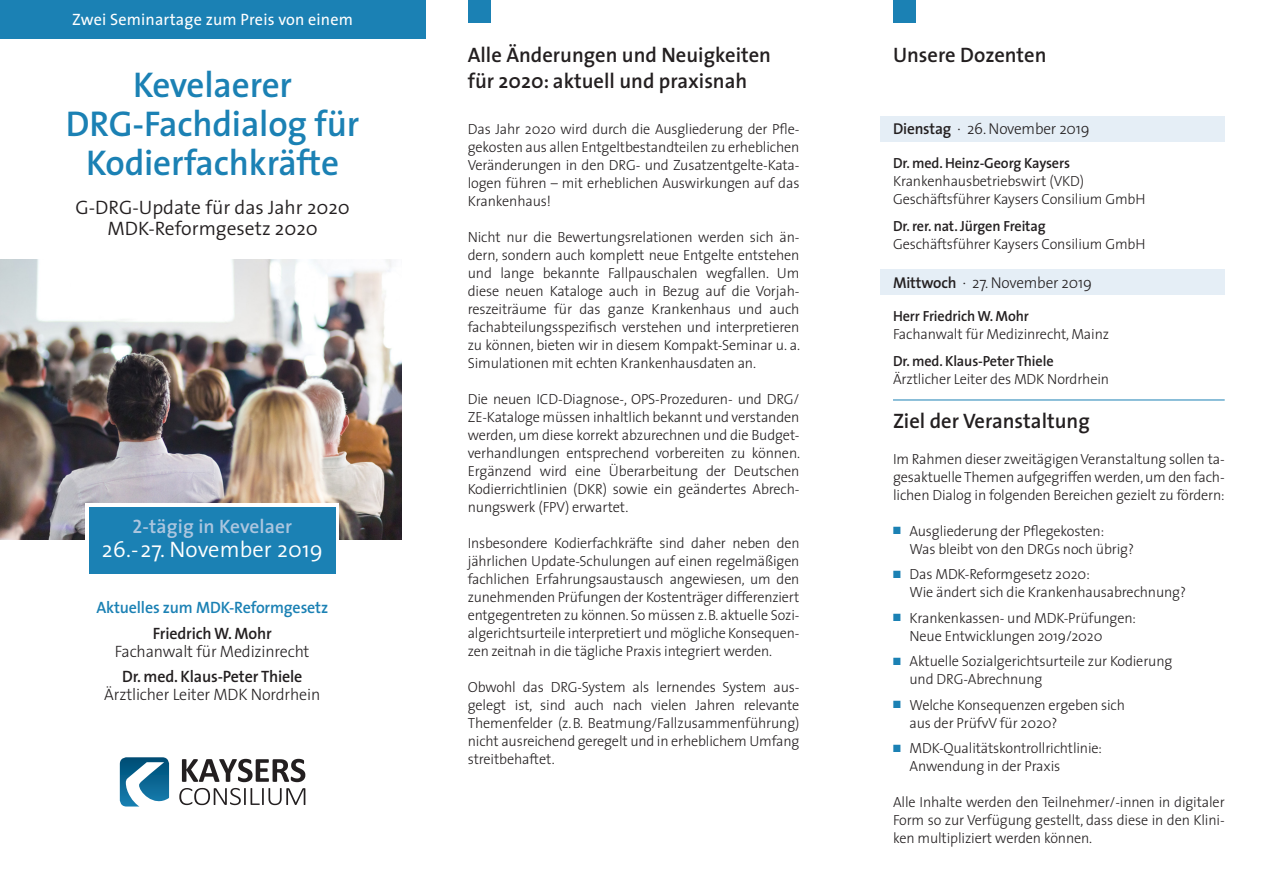
<style>
.page{position:relative;width:1263px;height:893px;background:#fff}
.page>*{position:absolute;margin:0;border:0;box-sizing:border-box;transform-origin:0 0}
.t1{font:600 36px "The Sans";letter-spacing:-.005em;color:#1b81b4}
.t2{font:300 22.5px "The Sans";letter-spacing:.005em;color:#fff}
.t3{font:600 21px/25.5px "The Sans";color:#231f20}
.t4{font:300 19.5px "The Sans";color:#231f20}
.t5{font:600 19.5px "The Sans";letter-spacing:.005em;color:#acc6df}
.t6{font:300 16.5px "The Sans";letter-spacing:-.01em;color:#231f20}
.t7{font:600 16.5px "The Sans";letter-spacing:-.01em;color:#231f20}
.t8{font:16.5px "The Sans";letter-spacing:.01em;color:#fff}
.t9{font:600 16.5px "The Sans";letter-spacing:-.01em;color:#1b81b4}
.t10{font:300 15.75px "The Sans";letter-spacing:-.01em;color:#231f20}
.t11{font:300 14.7px/18px "The Sans";letter-spacing:-.01em;color:#231f20;text-align:justify}
.t12{font:300 14.7px/18px "The Sans";letter-spacing:-.01em;color:#231f20;text-align:justify;scale:.96 1}
.t13{font:600 14.7px "The Sans";letter-spacing:-.01em;color:#231f20}
.s1{font-family:"The Sans Semi Bold Caps";font-weight:400}
.s2{font-weight:600}
.s3{color:#1b81b4}
</style>
<div class="page">
<img style="left:0;top:259px;width:402px;height:281px">
<svg style="left:120px;top:757px;width:49px;height:50px"></svg>
<svg style="left:179px;top:788px;width:126px;height:17px"></svg>
<svg style="left:182px;top:759px;width:123px;height:23px"></svg>
<div style="left:0;top:0;width:425px;height:38px;background:#1b81b4"></div>
<div style="left:85px;top:503px;width:254px;height:68px;background:#fff"></div>
<div style="left:89px;top:507px;width:246px;height:67px;background:#1b81b4"></div>
<div style="left:468px;top:0;width:23px;height:23px;background:#1b81b4"></div>
<div style="left:893px;top:0;width:23px;height:23px;background:#1b81b4"></div>
<div style="left:880px;top:116px;width:345px;height:26px;background:#e5eef6"></div>
<div style="left:880px;top:270px;width:345px;height:25px;background:#e5eef6"></div>
<hr style="left:893px;top:400px;width:332px;height:1px;background:#1b81b4">
<p class="t8" style="left:72px;top:6px;width:282px">Zwei Seminartage zum Preis von einem</p>
<p class="t1" style="left:133px;top:55px;width:160px">Kevelaerer</p>
<p class="t1" style="left:66px;top:94px;width:295px">DRG-Fachdialog für</p>
<p class="t1" style="left:86px;top:133px;width:254px">Kodierfachkräfte</p>
<p class="t4" style="left:75px;top:191px;width:276px">G-DRG-Update für das Jahr 2020</p>
<p class="t4" style="left:107px;top:212px;width:212px">MDK-Reformgesetz 2020</p>
<p class="t5" style="left:133px;top:510px;width:161px"><span class="s1">2</span>-tägig in Kevelaer</p>
<p class="t2" style="left:102px;top:531px;width:222px">26.-27. November 2019</p>
<p class="t9" style="left:96px;top:594px;width:233px">Aktuelles zum MDK-Reformgesetz</p>
<p class="t7" style="left:153px;top:619px;width:121px">Friedrich W. Mohr</p>
<p class="t6" style="left:115px;top:638px;width:196px">Fachanwalt für Medizinrecht</p>
<p class="t7" style="left:122px;top:663px;width:182px">Dr. med. Klaus-Peter Thiele</p>
<p class="t6" style="left:104px;top:681px;width:217px">Ärztlicher Leiter MDK Nordrhein</p>
<p class="t3" style="left:468px;top:42px;width:305px">Alle Änderungen und Neuigkeiten für 2020: aktuell und praxisnah</p>
<p class="t3" style="left:893px;top:42px;width:155px">Unsere Dozenten</p>
<p class="t10" style="left:893px;top:116px;width:198px"><span class="s2">Dienstag</span> · 26. November 2019</p>
<p class="t11" style="left:468px;top:120px;width:333px">Das Jahr 2020 wird durch die Ausgliederung der Pfle&shy;gekosten aus allen Entgeltbestandteilen zu erheblichen Veränderungen in den DRG- und Zusatzentgelte-Kata&shy;logen führen – mit erheblichen Auswirkungen auf das Krankenhaus!</p>
<p class="t11" style="left:468px;top:228px;width:334px">Nicht nur die Bewertungsrelationen werden sich än&shy;dern, sondern auch komplett neue Entgelte entstehen und lange bekannte Fallpauschalen wegfallen. Um diese neuen Kataloge auch in Bezug auf die Vorjah&shy;reszeiträume für das ganze Krankenhaus und auch fachabteilungsspezifisch verstehen und interpretieren zu können, bieten wir in diesem Kompakt-Seminar u. a.<br>Simulationen mit echten Krankenhausdaten an.</p>
<p class="t11" style="left:468px;top:390px;width:334px">Die neuen ICD-Diagnose-, OPS-Prozeduren- und DRG/ ZE-Kataloge müssen inhaltlich bekannt und verstanden werden, um diese korrekt abzurechnen und die Budget&shy;verhandlungen entsprechend vorbereiten zu können.<br>Ergänzend wird eine Überarbeitung der Deutschen Kodierrichtlinien (DKR) sowie ein geändertes Abrech&shy;nungswerk (FPV) erwartet.</p>
<p class="t12" style="left:468px;top:534px;width:347px">Insbesondere Kodierfachkräfte sind daher neben den jährlichen Update-Schulungen auf einen regelmäßigen fachlichen Erfahrungsaustausch angewiesen, um den zunehmenden Prüfungen der Kostenträger differenziert entgegentreten zu können. So müssen z.B. aktuelle Sozi&shy;algerichtsurteile interpretiert und mögliche Konsequen&shy;zen zeitnah in die tägliche Praxis integriert werden.</p>
<p class="t11" style="left:468px;top:678px;width:333px">Obwohl das DRG-System als lernendes System aus&shy;gelegt ist, sind auch nach vielen Jahren relevante Themenfelder (z.B. Beatmung/Fallzusammenführung) nicht ausreichend geregelt und in erheblichem Umfang streitbehaftet.</p>
<p class="t13" style="left:893px;top:151px;width:179px">Dr. med. Heinz-Georg Kaysers</p>
<p class="t11" style="left:893px;top:172px;width:192px">Krankenhausbetriebswirt (VKD)</p>
<p class="t11" style="left:893px;top:190px;width:254px">Geschäftsführer Kaysers Consilium GmbH</p>
<p class="t13" style="left:893px;top:214px;width:154px">Dr. rer. nat. Jürgen Freitag</p>
<p class="t11" style="left:893px;top:235px;width:254px">Geschäftsführer Kaysers Consilium GmbH</p>
<p class="t10" style="left:893px;top:270px;width:200px"><span class="s2">Mittwoch</span> · 27. November 2019</p>
<p class="t13" style="left:893px;top:304px;width:137px">Herr Friedrich W. Mohr</p>
<p class="t11" style="left:893px;top:325px;width:218px">Fachanwalt für Medizinrecht, Mainz</p>
<p class="t13" style="left:893px;top:349px;width:162px">Dr. med. Klaus-Peter Thiele</p>
<p class="t11" style="left:893px;top:370px;width:218px">Ärztlicher Leiter des MDK Nordrhein</p>
<p class="t3" style="left:893px;top:407px;width:198px">Ziel der Veranstaltung</p>
<p class="t11" style="left:893px;top:449px;width:333px">Im Rahmen dieser zweitägigen Veranstaltung sollen ta&shy;gesaktuelle Themen aufgegriffen werden, um den fach&shy;lichen Dialog in folgenden Bereichen gezielt zu fördern:</p>
<p class="t11" style="left:893px;top:521px;width:213px"><span class="s3">■</span> Ausgliederung der Pflegekosten:</p>
<p class="t11" style="left:909px;top:539px;width:226px">Was bleibt von den DRGs noch übrig?</p>
<p class="t11" style="left:893px;top:565px;width:198px"><span class="s3">■</span> Das MDK-Reformgesetz 2020:</p>
<p class="t11" style="left:909px;top:583px;width:278px">Wie ändert sich die Krankenhausabrechnung?</p>
<p class="t11" style="left:893px;top:608px;width:244px"><span class="s3">■</span> Krankenkassen- und MDK-Prüfungen:</p>
<p class="t11" style="left:909px;top:626px;width:194px">Neue Entwicklungen 2019/2020</p>
<p class="t11" style="left:893px;top:652px;width:281px"><span class="s3">■</span> Aktuelle Sozialgerichtsurteile zur Kodierung</p>
<p class="t11" style="left:909px;top:670px;width:134px">und DRG-Abrechnung</p>
<p class="t11" style="left:893px;top:695px;width:233px"><span class="s3">■</span> Welche Konsequenzen ergeben sich</p>
<p class="t11" style="left:909px;top:713px;width:149px">aus der PrüfvV für 2020?</p>
<p class="t11" style="left:893px;top:739px;width:211px"><span class="s3">■</span> MDK-Qualitätskontrollrichtlinie:</p>
<p class="t11" style="left:909px;top:757px;width:152px">Anwendung in der Praxis</p>
<p class="t11" style="left:893px;top:793px;width:333px">Alle Inhalte werden den Teilnehmer/-innen in digitaler Form so zur Verfügung gestellt, dass diese in den Klini&shy;ken multipliziert werden können.</p>
</div>
